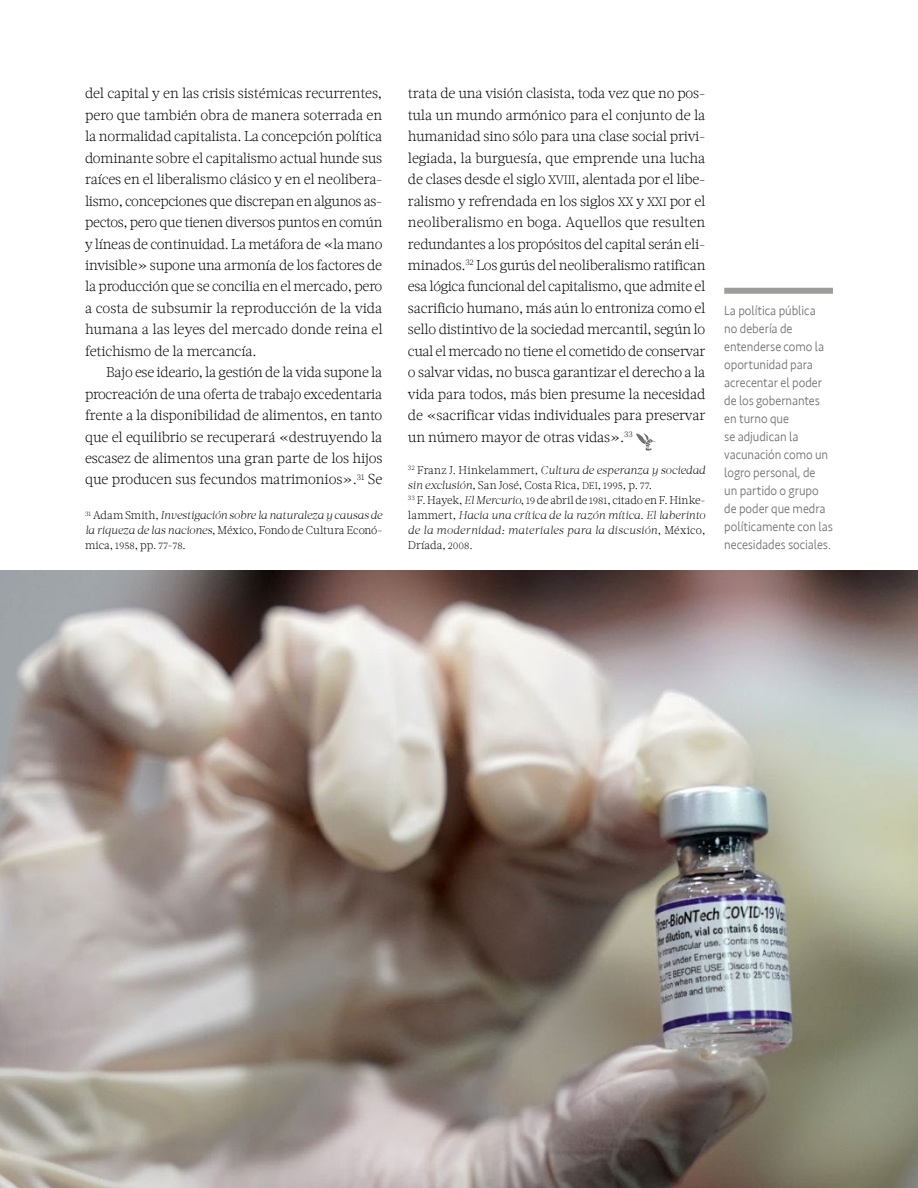
<style>
.page{position:relative;width:918px;height:1188px;background:#fff}
.page>*{position:absolute;margin:0;border:0;box-sizing:border-box;transform-origin:0 0}
.t1{font:300 14.25px/21.5px "Acta W01";letter-spacing:-.01em;color:#000;text-align:justify}
.t2{font:300 13.5px/18px "Seravek";letter-spacing:-.005em;color:#706f6f;scale:.91 1}
.t3{font:italic 300 11.25px/15px "Acta W01";color:#000;text-align:justify}
.s1{font-style:normal}
.s2{font-style:normal;font-size:9.6px}
.s3{font-family:"Acta W01 Light SC850";font-weight:400;font-size:12.15px}
.s4{font-family:"Acta W01 Light SC850";font-weight:400;font-style:normal;font-size:9.6px}
</style>
<div class="page">
<svg style="left:636px;top:433px;width:20px;height:18px"></svg>
<img style="left:0;top:571px;width:918px;height:617px">
<div style="left:724px;top:288px;width:109px;height:6px;background:#9d9d9c"></div>
<p class="t1" style="left:85px;top:83px;width:299px">del capital y en las crisis sistémicas recurrentes, pero que también obra de manera soterrada en la normalidad capitalista. La concepción política dominante sobre el capitalismo actual hunde sus raíces en el liberalismo clásico y en el neolibera&shy;lismo, concepciones que discrepan en algunos as&shy;pectos, pero que tienen diversos puntos en común y líneas de continuidad. La metáfora de «la mano invisible» supone una armonía de los factores de la producción que se concilia en el mercado, pero a costa de subsumir la reproducción de la vida humana a las leyes del mercado donde reina el fetichismo de la mercancía.</p>
<p class="t1" style="left:85px;top:362px;width:299px;text-indent:21px">Bajo ese ideario, la gestión de la vida supone la procreación de una oferta de trabajo excedentaria frente a la disponibilidad de alimentos, en tanto que el equilibrio se recuperará «destruyendo la escasez de alimentos una gran parte de los hijos que producen sus fecundos matrimonios».<sup>31</sup> Se</p>
<p class="t3" style="left:85px;top:508px;width:299px"><sup>31</sup> <span class="s1">Adam Smith,</span> Investigación sobre la naturaleza y causas de la riqueza de las naciones, <span class="s1">México, Fondo de Cultura Econó&shy;mica,</span> <span class="s2">1958</span><span class="s1">, pp.</span> <span class="s2">77</span><span class="s1">-</span><span class="s2">78</span><span class="s1">.</span></p>
<p class="t1" style="left:408px;top:83px;width:299px">trata de una visión clasista, toda vez que no pos&shy;tula un mundo armónico para el conjunto de la humanidad sino sólo para una clase social privi&shy;legiada, la burguesía, que emprende una lucha de clases desde el siglo <span class="s3">XVIII</span>, alentada por el libe&shy;ralismo y refrendada en los siglos <span class="s3">XX</span> y <span class="s3">XXI</span> por el neoliberalismo en boga. Aquellos que resulten redundantes a los propósitos del capital serán eli&shy;minados.<sup>32</sup> Los gurús del neoliberalismo ratifican esa lógica funcional del capitalismo, que admite el sacrificio humano, más aún lo entroniza como el sello distintivo de la sociedad mercantil, según lo cual el mercado no tiene el cometido de conservar o salvar vidas, no busca garantizar el derecho a la vida para todos, más bien presume la necesidad de «sacrificar vidas individuales para preservar un número mayor de otras vidas».<sup>33</sup></p>
<p class="t3" style="left:408px;top:463px;width:299px;text-align:left"><sup>32</sup> <span class="s1">Franz J. Hinkelammert,</span> Cultura de esperanza y sociedad sin exclusión<span class="s1">, San José, Costa Rica,</span> <span class="s4">DEI</span><span class="s1">,</span> <span class="s2">1995</span><span class="s1">, p.</span> <span class="s2">77</span><span class="s1">.<br></span><sup>33</sup> <span class="s1">F. Hayek,</span> El Mercurio<span class="s1">,</span> <span class="s2">19</span> <span class="s1">de abril de</span> <span class="s2">1981</span><span class="s1">, citado en F. Hinke&shy;lammert,</span> Hacia una crítica de la razón mítica. El laberinto de la modernidad: materiales para la discusión<span class="s1">, México, Dríada,</span> <span class="s2">2008</span><span class="s1">.</span></p>
<p class="t2" style="left:724px;top:301px;width:121px">La política pública<br>no debería de entenderse como la oportunidad para acrecentar el poder de los gobernantes en turno que<br>se adjudican la vacunación como un logro personal, de<br>un partido o grupo de poder que medra políticamente con las necesidades sociales.</p>
</div>
